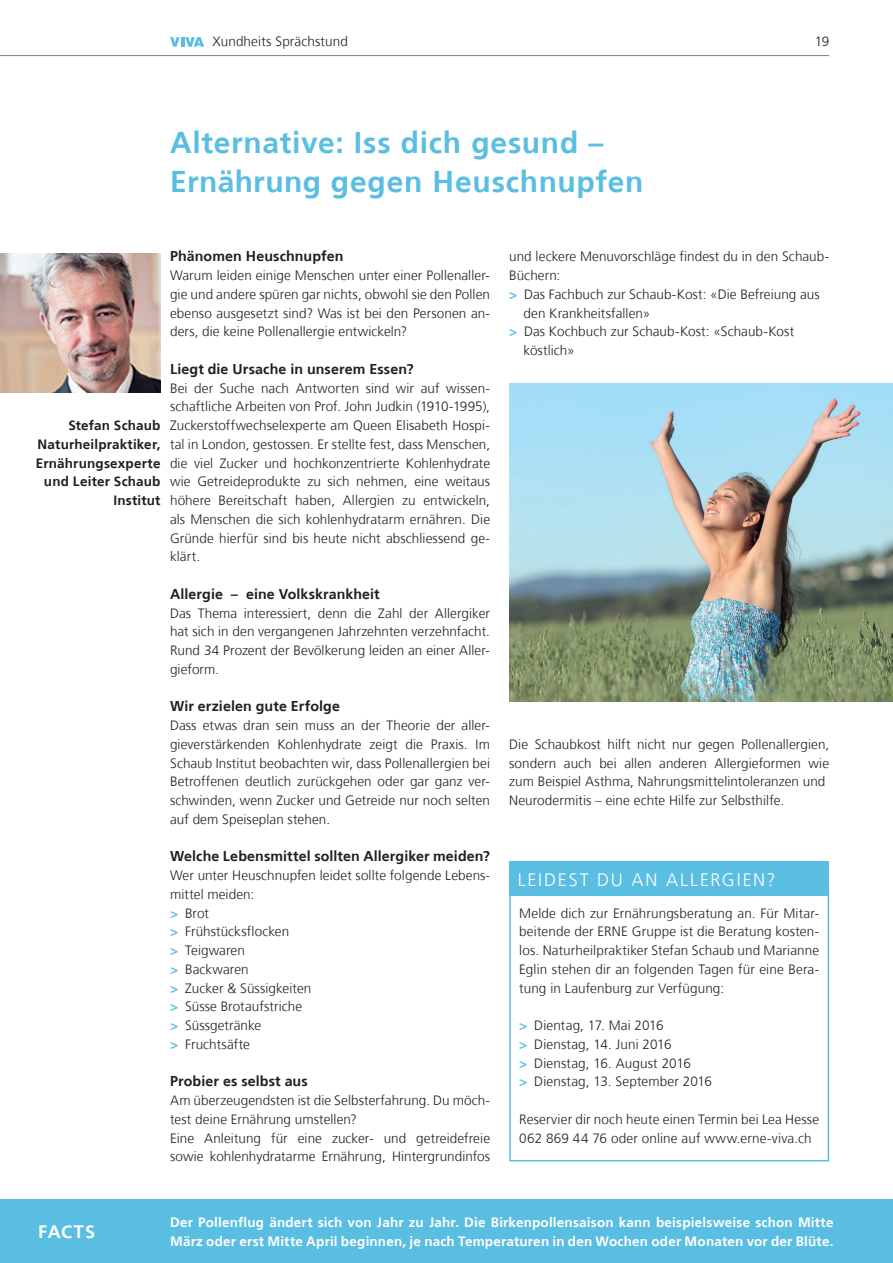
<style>
.page{position:relative;width:893px;height:1263px;background:#fff}
.page>*{position:absolute;margin:0;border:0;box-sizing:border-box;transform-origin:0 0}
.t1{font:700 30px/39px "Frutiger";letter-spacing:.02em;color:#5abee2}
.t2{font:300 18px "Frutiger";letter-spacing:.1em;color:#fff}
.t3{font:700 18px "Frutiger";letter-spacing:.05em;color:#fff}
.t4{font:700 14.25px "Frutiger";letter-spacing:.005em;color:#231f20}
.t5{font:300 13.5px/18.8px "Frutiger";letter-spacing:.005em;color:#231f20;text-align:justify}
.t6{font:700 13.5px/18.8px "Frutiger";letter-spacing:.015em;color:#fff}
.t7{font:700 13.5px/18.8px "Frutiger";letter-spacing:.01em;color:#231f20;text-align:right}
.s1{font-weight:700;color:#5abee2}
</style>
<div class="page">
<hr style="left:0;top:55px;width:829px;height:1px;background:#808285">
<svg style="left:170px;top:37px;width:34px;height:10px"></svg>
<div style="left:0;top:1199px;width:893px;height:64px;background:#5abee2"></div>
<img style="left:0;top:253px;width:161px;height:140px">
<img style="left:509px;top:383px;width:384px;height:318px">
<div style="left:509px;top:887px;width:320px;height:274px;border:2px solid #5abee2"></div>
<div style="left:509px;top:861px;width:320px;height:35px;background:#5abee2"></div>
<p class="t5" style="left:213px;top:32px;width:137px">Xundheits Sprächstund</p>
<p class="t5" style="left:815px;top:32px;width:16px">19</p>
<h1 class="t1" style="left:170px;top:123px;width:475px">Alternative: Iss dich gesund –<br>Ernährung gegen Heuschnupfen</h1>
<p class="t7" style="left:36px;top:416px;width:126px">Stefan Schaub<br>Naturheilpraktiker,<br>Ernährungsexperte und Leiter Schaub<br>Institut</p>
<p class="t4" style="left:170px;top:248px;width:175px">Phänomen Heuschnupfen</p>
<p class="t5" style="left:170px;top:266px;width:321px">Warum leiden einige Menschen unter einer Pollenaller&shy;gie und andere spüren gar nichts, obwohl sie den Pollen ebenso ausgesetzt sind? Was ist bei den Personen an&shy;ders, die keine Pollenallergie entwickeln?</p>
<p class="t4" style="left:170px;top:360px;width:245px">Liegt die Ursache in unserem Essen?</p>
<p class="t5" style="left:170px;top:379px;width:321px">Bei der Suche nach Antworten sind wir auf wissen&shy;schaftliche Arbeiten von Prof. John Judkin (1910-1995), Zuckerstoffwechselexperte am Queen Elisabeth Hospi&shy;tal in London, gestossen. Er stellte fest, dass Menschen, die viel Zucker und hochkonzentrierte Kohlenhydrate wie Getreideprodukte zu sich nehmen, eine weitaus höhere Bereitschaft haben, Allergien zu entwickeln, als Menschen die sich kohlenhydratarm ernähren. Die Gründe hierfür sind bis heute nicht abschliessend ge&shy;klärt.</p>
<p class="t4" style="left:170px;top:585px;width:211px">Allergie – eine Volkskrankheit</p>
<p class="t5" style="left:170px;top:604px;width:321px">Das Thema interessiert, denn die Zahl der Allergiker hat sich in den vergangenen Jahrzehnten verzehnfacht.<br>Rund 34 Prozent der Bevölkerung leiden an einer Aller&shy;gieform.</p>
<p class="t4" style="left:170px;top:698px;width:171px">Wir erzielen gute Erfolge</p>
<p class="t5" style="left:170px;top:716px;width:321px">Dass etwas dran sein muss an der Theorie der aller&shy;gieverstärkenden Kohlenhydrate zeigt die Praxis. Im Schaub Institut beobachten wir, dass Pollenallergien bei Betroffenen deutlich zurückgehen oder gar ganz ver&shy;schwinden, wenn Zucker und Getreide nur noch selten auf dem Speiseplan stehen.</p>
<p class="t4" style="left:170px;top:848px;width:321px">Welche Lebensmittel sollten Allergiker meiden?</p>
<p class="t5" style="left:170px;top:866px;width:321px;text-align:left">Wer unter Heuschnupfen leidet sollte folgende Lebens&shy;mittel meiden:<br><span class="s1">&gt;</span> Brot<br><span class="s1">&gt;</span> Frühstücksflocken<br><span class="s1">&gt;</span> Teigwaren<br><span class="s1">&gt;</span> Backwaren<br><span class="s1">&gt;</span> Zucker &amp; Süssigkeiten<br><span class="s1">&gt;</span> Süsse Brotaufstriche<br><span class="s1">&gt;</span> Süssgetränke<br><span class="s1">&gt;</span> Fruchtsäfte</p>
<p class="t4" style="left:170px;top:1073px;width:139px">Probier es selbst aus</p>
<p class="t5" style="left:170px;top:1091px;width:321px;text-align:left">Am überzeugendsten ist die Selbsterfahrung. Du möch&shy;test deine Ernährung umstellen?<br>Eine Anleitung für eine zucker- und getreidefreie sowie kohlenhydratarme Ernährung, Hintergrundinfos</p>
<p class="t5" style="left:509px;top:247px;width:321px">und leckere Menuvorschläge findest du in den Schaub-</p>
<p class="t5" style="left:509px;top:266px;width:53px">Büchern:</p>
<p class="t5" style="left:509px;top:285px;width:312px"><span class="s1">&gt;</span> Das Fachbuch zur Schaub-Kost: «Die Befreiung aus</p>
<p class="t5" style="left:524px;top:304px;width:128px">den Krankheitsfallen»</p>
<p class="t5" style="left:509px;top:322px;width:286px"><span class="s1">&gt;</span> Das Kochbuch zur Schaub-Kost: «Schaub-Kost</p>
<p class="t5" style="left:524px;top:341px;width:53px">köstlich»</p>
<p class="t5" style="left:509px;top:735px;width:321px;text-align:left">Die Schaubkost hilft nicht nur gegen Pollenallergien, sondern auch bei allen anderen Allergieformen wie zum Beispiel Asthma, Nahrungsmittelintoleranzen und Neurodermitis – eine echte Hilfe zur Selbsthilfe.</p>
<h2 class="t2" style="left:518px;top:869px;width:259px">LEIDEST DU AN ALLERGIEN?</h2>
<p class="t5" style="left:519px;top:904px;width:301px">Melde dich zur Ernährungsberatung an. Für Mitar&shy;beitende der ERNE Gruppe ist die Beratung kosten&shy;los. Naturheilpraktiker Stefan Schaub und Marianne Eglin stehen dir an folgenden Tagen für eine Bera&shy;tung in Laufenburg zur Verfügung:</p>
<p class="t5" style="left:519px;top:1016px;width:194px;text-align:left"><span class="s1">&gt;</span> Dientag, 17. Mai 2016<br><span class="s1">&gt;</span> Dienstag, 14. Juni 2016<br><span class="s1">&gt;</span> Dienstag, 16. August 2016<br><span class="s1">&gt;</span> Dienstag, 13. September 2016</p>
<p class="t5" style="left:519px;top:1110px;width:301px">Reservier dir noch heute einen Termin bei Lea Hesse<br>062 869 44 76 oder online auf www.erne-viva.ch</p>
<h2 class="t3" style="left:38px;top:1221px;width:58px">FACTS</h2>
<p class="t6" style="left:170px;top:1213px;width:665px">Der Pollenflug ändert sich von Jahr zu Jahr. Die Birkenpollensaison kann beispielsweise schon Mitte<br>März oder erst Mitte April beginnen, je nach Temperaturen in den Wochen oder Monaten vor der Blüte.</p>
</div>
